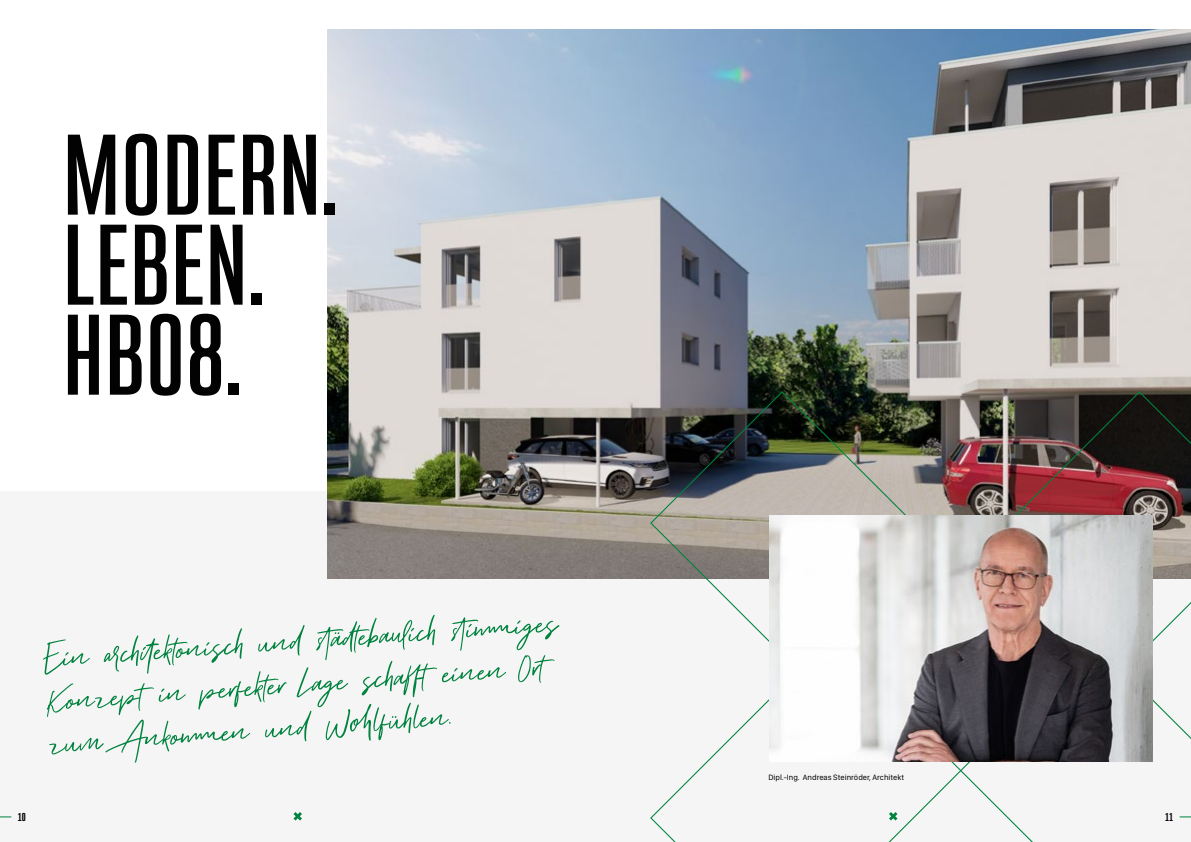
<style>
.page{position:relative;width:1191px;height:842px;background:#fff}
.page>*{position:absolute;margin:0;border:0;box-sizing:border-box;transform-origin:0 0}
.t1{font:700 100px/90px "Bw Stretch";letter-spacing:.01em;color:#020203}
.t2{font:50px/43px "Aurelie Smith Script";color:#00833e}
.t3{font:900 10px "Bw Stretch";color:#020203}
.t4{font:8px "SF Compact Display";color:#020203}
</style>
<div class="page">
<div style="left:0;top:492px;width:1191px;height:350px;background:#f5f5f5"></div>
<img style="left:327px;top:30px;width:864px;height:548px">
<svg style="left:1061px;top:391px;width:130px;height:427px"></svg>
<img style="left:650px;top:391px;width:411px;height:451px">
<img style="left:770px;top:515px;width:382px;height:247px">
<svg style="left:1179px;top:816px;width:12px;height:1px"></svg>
<svg style="left:293px;top:812px;width:9px;height:8px"></svg>
<svg style="left:889px;top:812px;width:8px;height:8px"></svg>
<h1 class="t1" style="left:63px;top:132px;width:277px">MODERN.<br>LEBEN.<br>HB08.</h1>
<p class="t2" style="left:42px;top:638px;width:518px;rotate:-4deg">Ein ar chit ektonisch und st ädtebaul ich st imm iges<br>Konzept in perfekter Lage schafft einen Ort zum Ankomm en und Woh lfühlen.</p>
<p class="t4" style="left:768px;top:772px;width:137px">Dipl.-Ing. Andreas Steinröder, Architekt</p>
<p class="t3" style="left:18px;top:810px;width:9px">10</p>
<p class="t3" style="left:1165px;top:810px;width:9px">11</p>
</div>
